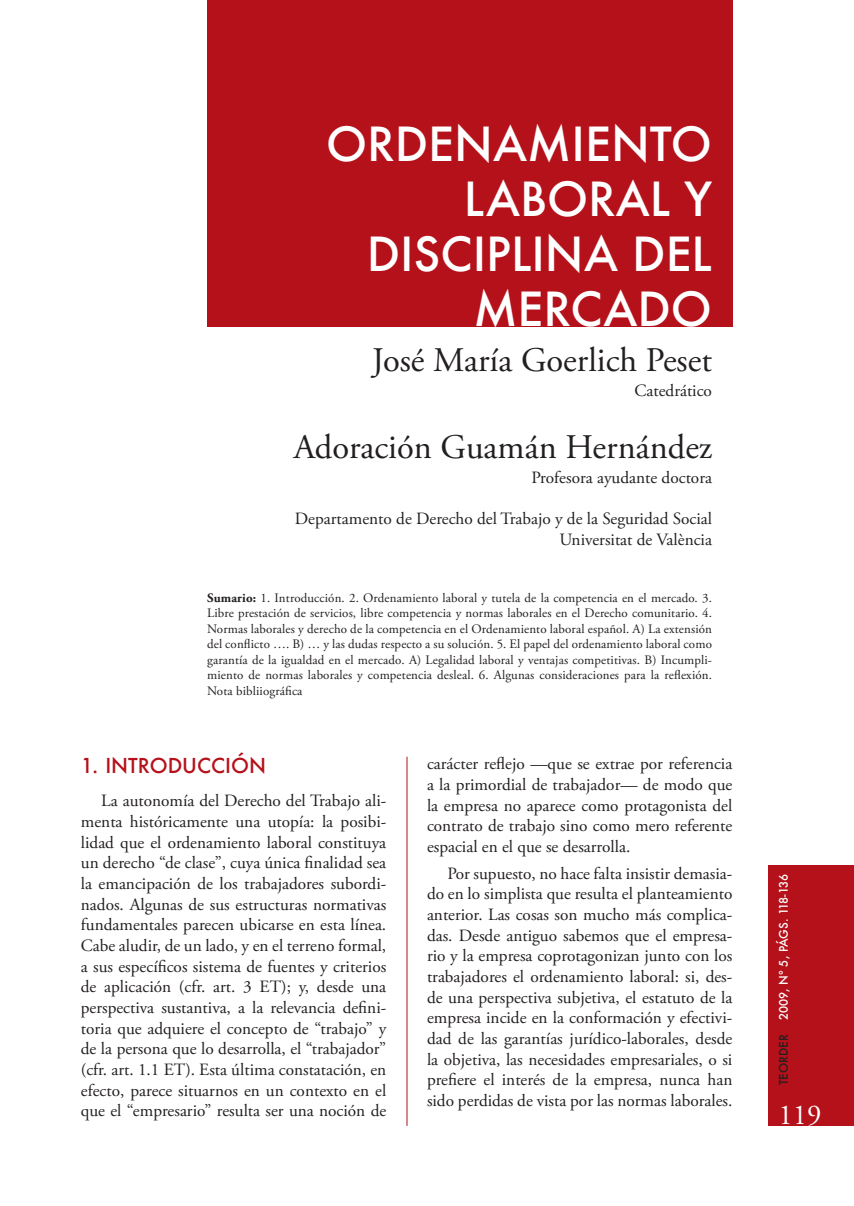
<style>
.page{position:relative;width:854px;height:1206px;background:#fff}
.page>*{position:absolute;margin:0;border:0;box-sizing:border-box;transform-origin:0 0}
.t1{font:500 45.85px/55.1px "Futura";color:#fff;text-align:right}
.t2{font:34.48px "Adobe Garamond Pro";color:#231f20}
.t3{font:28.7px "Adobe Garamond Pro";color:#fff}
.t4{font:500 20.12px "Futura";color:#b5111a}
.t5{font:17.15px/20.7px "Adobe Garamond Pro";color:#231f20;text-align:justify}
.t6{font:12.95px/15.6px "Adobe Garamond Pro";letter-spacing:.01em;color:#231f20;text-align:justify}
.t7{font:500 11.55px "Futura";color:#fff}
.s1{font-weight:700}
.s2{color:#231f20}
</style>
<div class="page">
<div style="left:207px;top:0;width:525px;height:326px;background:#b5111a"></div>
<hr style="left:406px;top:757px;width:1px;height:369px;background:#b5111a">
<div style="left:768px;top:865px;width:85px;height:261px;background:#b5111a"></div>
<h1 class="t1" style="left:326px;top:115px;width:387px">ORDENAMIENTO<br>LABORAL Y<br>DISCIPLINA DEL<br>MERCADO</h1>
<h2 class="t2" style="left:372px;top:346px;width:341px">José María Goerlich Peset</h2>
<p class="t5" style="left:634px;top:382px;width:79px">Catedrático</p>
<h2 class="t2" style="left:293px;top:433px;width:419px">Adoración Guamán Hernández</h2>
<p class="t5" style="left:531px;top:469px;width:182px">Profesora ayudante doctora</p>
<p class="t5" style="left:295px;top:510px;width:418px;text-align:right">Departamento de Derecho del Trabajo y de la Seguridad Social<br>Universitat de València</p>
<p class="t6" style="left:207px;top:591px;width:506px"><span class="s1">Sumario:</span> 1. Introducción. 2. Ordenamiento laboral y tutela de la competencia en el mercado. 3.<br>Libre prestación de servicios, libre competencia y normas laborales en el Derecho comunitario. 4.<br>Normas laborales y derecho de la competencia en el Ordenamiento laboral español. A) La extensión del conflicto …. B) … y las dudas respecto a su solución. 5. El papel del ordenamiento laboral como garantía de la igualdad en el mercado. A) Legalidad laboral y ventajas competitivas. B) Incumpli&shy;miento de normas laborales y competencia desleal. 6. Algunas consideraciones para la reflexión.<br>Nota bibliiográfica</p>
<p class="t4" style="left:81px;top:752px;width:187px">1. INTRODUCCIÓN</p>
<p class="t5" style="left:81px;top:792px;width:307px;text-indent:20px">La autonomía del Derecho del Trabajo ali&shy;menta históricamente una utopía: la posibi&shy;lidad que el ordenamiento laboral constituya un derecho “de clase”, cuya única finalidad sea la emancipación de los trabajadores subordi&shy;nados. Algunas de sus estructuras normativas fundamentales parecen ubicarse en esta línea.<br>Cabe aludir, de un lado, y en el terreno formal, a sus específicos sistema de fuentes y criterios de aplicación (cfr. art. 3 ET); y, desde una perspectiva sustantiva, a la relevancia defini&shy;toria que adquiere el concepto de “trabajo” y de la persona que lo desarrolla, el “trabajador” (cfr. art. 1.1 ET). Esta última constatación, en efecto, parece situarnos en un contexto en el que el “empresario” resulta ser una noción de</p>
<p class="t5" style="left:427px;top:755px;width:307px">carácter reflejo —que se extrae por referencia a la primordial de trabajador— de modo que la empresa no aparece como protagonista del contrato de trabajo sino como mero referente espacial en el que se desarrolla.</p>
<p class="t5" style="left:427px;top:865px;width:307px;text-indent:20px">Por supuesto, no hace falta insistir demasia&shy;do en lo simplista que resulta el planteamiento anterior. Las cosas son mucho más complica&shy;das. Desde antiguo sabemos que el empresa&shy;rio y la empresa coprotagonizan junto con los trabajadores el ordenamiento laboral: si, des&shy;de una perspectiva subjetiva, el estatuto de la empresa incide en la conformación y efectivi&shy;dad de las garantías jurídico-laborales, desde la objetiva, las necesidades empresariales, o si prefiere el interés de la empresa, nunca han sido perdidas de vista por las normas laborales.</p>
<p class="t7" style="left:775px;top:1085px;width:213px;rotate:-90deg"><span class="s2">TEORDER</span> 2009, Nº 5, PÁGS. 118-136</p>
<h3 class="t3" style="left:778px;top:1103px;width:45px">119</h3>
</div>
